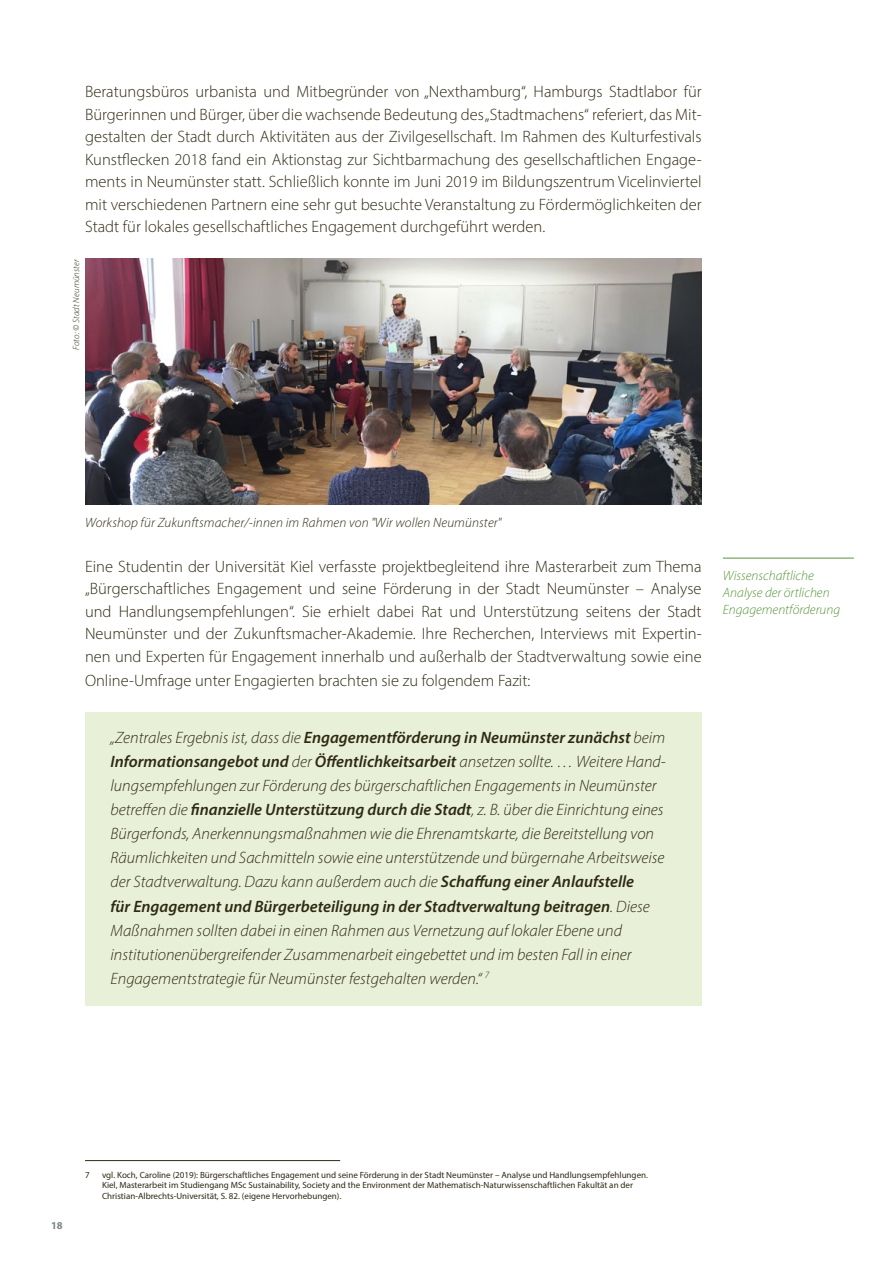
<style>
.page{position:relative;width:893px;height:1263px;background:#fff}
.page>*{position:absolute;margin:0;border:0;box-sizing:border-box;transform-origin:0 0}
.t1{font:300 16.5px/22.5px "Myriad Pro";color:#2f2912;text-align:justify}
.t2{font:italic 300 16.5px/24px "Myriad Pro";color:#2f2912}
.t3{font:italic 300 13.5px "Myriad Pro";letter-spacing:.01em;color:#2f2912}
.t4{font:italic 300 13.5px/16.8px "Myriad Pro";color:#569538}
.t5{font:700 10.5px "Myriad Pro";color:#7a8784}
.t6{font:9px/10.8px "Myriad Pro";color:#2f2912}
.t7{font:italic 300 9px "Myriad Pro";letter-spacing:.01em;color:#2f2912}
.s1{font-weight:600}
</style>
<div class="page">
<div style="left:85px;top:712px;width:617px;height:293px;background:#e8f1d7"></div>
<hr style="left:85px;top:1160px;width:255px;height:1px;background:#2f2912">
<img style="left:85px;top:258px;width:617px;height:246px">
<hr style="left:723px;top:558px;width:131px;height:1px;background:#569538">
<p class="t1" style="left:85px;top:81px;width:618px">Beratungsbüros urbanista und Mitbegründer von „Nexthamburg“, Hamburgs Stadtlabor für Bürgerinnen und Bürger, über die wachsende Bedeutung des „Stadtmachens“ referiert, das Mit&shy;gestalten der Stadt durch Aktivitäten aus der Zivilgesellschaft. Im Rahmen des Kulturfestivals Kunstflecken 2018 fand ein Aktionstag zur Sichtbarmachung des gesellschaftlichen Engage&shy;ments in Neumünster statt. Schließlich konnte im Juni 2019 im Bildungszentrum Vicelinviertel mit verschiedenen Partnern eine sehr gut besuchte Veranstaltung zu Fördermöglichkeiten der Stadt für lokales gesellschaftliches Engagement durchgeführt werden.</p>
<p class="t7" style="left:71px;top:350px;width:92px;rotate:-90deg">Foto: © Stadt Neumünster</p>
<p class="t3" style="left:85px;top:514px;width:418px">Workshop für Zukunftsmacher/-innen im Rahmen von "Wir wollen Neumünster"</p>
<p class="t1" style="left:85px;top:555px;width:618px">Eine Studentin der Universität Kiel verfasste projektbegleitend ihre Masterarbeit zum Thema „Bürgerschaftliches Engagement und seine Förderung in der Stadt Neumünster – Analyse und Handlungsempfehlungen“. Sie erhielt dabei Rat und Unterstützung seitens der Stadt Neumünster und der Zukunftsmacher-Akademie. Ihre Recherchen, Interviews mit Expertin&shy;nen und Experten für Engagement innerhalb und außerhalb der Stadtverwaltung sowie eine</p>
<p class="t1" style="left:85px;top:669px;width:447px">Online-Umfrage unter Engagierten brachten sie zu folgendem Fazit:</p>
<p class="t2" style="left:111px;top:726px;width:557px">„Zentrales Ergebnis ist, dass die <span class="s1">Engagementförderung in Neumünster zunächst</span> beim <span class="s1">Informationsangebot und</span> der <span class="s1">Öffentlichkeitsarbeit</span> ansetzen sollte. … Weitere Hand&shy;lungsempfehlungen zur Förderung des bürgerschaftlichen Engagements in Neumünster betreffen die <span class="s1">finanzielle Unterstützung durch die Stadt</span>, z. B. über die Einrichtung eines Bürgerfonds, Anerkennungsmaßnahmen wie die Ehrenamtskarte, die Bereitstellung von Räumlichkeiten und Sachmitteln sowie eine unterstützende und bürgernahe Arbeitsweise der Stadtverwaltung. Dazu kann außerdem auch die <span class="s1">Schaffung einer Anlaufstelle<br>für Engagement und Bürgerbeteiligung in der Stadtverwaltung beitragen</span>. Diese Maßnahmen sollten dabei in einen Rahmen aus Vernetzung auf lokaler Ebene und institutionenübergreifender Zusammenarbeit eingebettet und im besten Fall in einer Engagementstrategie für Neumünster festgehalten werden.“ <sup>7</sup></p>
<p class="t4" style="left:723px;top:567px;width:119px">Wissenschaftliche<br>Analyse der örtlichen<br>Engagementförderung</p>
<p class="t5" style="left:51px;top:1218px;width:13px">18</p>
<p class="t6" style="left:85px;top:1169px;width:6px">7</p>
<p class="t6" style="left:102px;top:1169px;width:547px">vgl. Koch, Caroline (2019): Bürgerschaftliches Engagement und seine Förderung in der Stadt Neumünster – Analyse und Handlungsempfehlungen.<br>Kiel, Masterarbeit im Studiengang MSc Sustainability, Society and the Environment der Mathematisch-Naturwissenschaftlichen Fakultät an der<br>Christian-Albrechts-Universität, S. 82. (eigene Hervorhebungen).</p>
</div>
